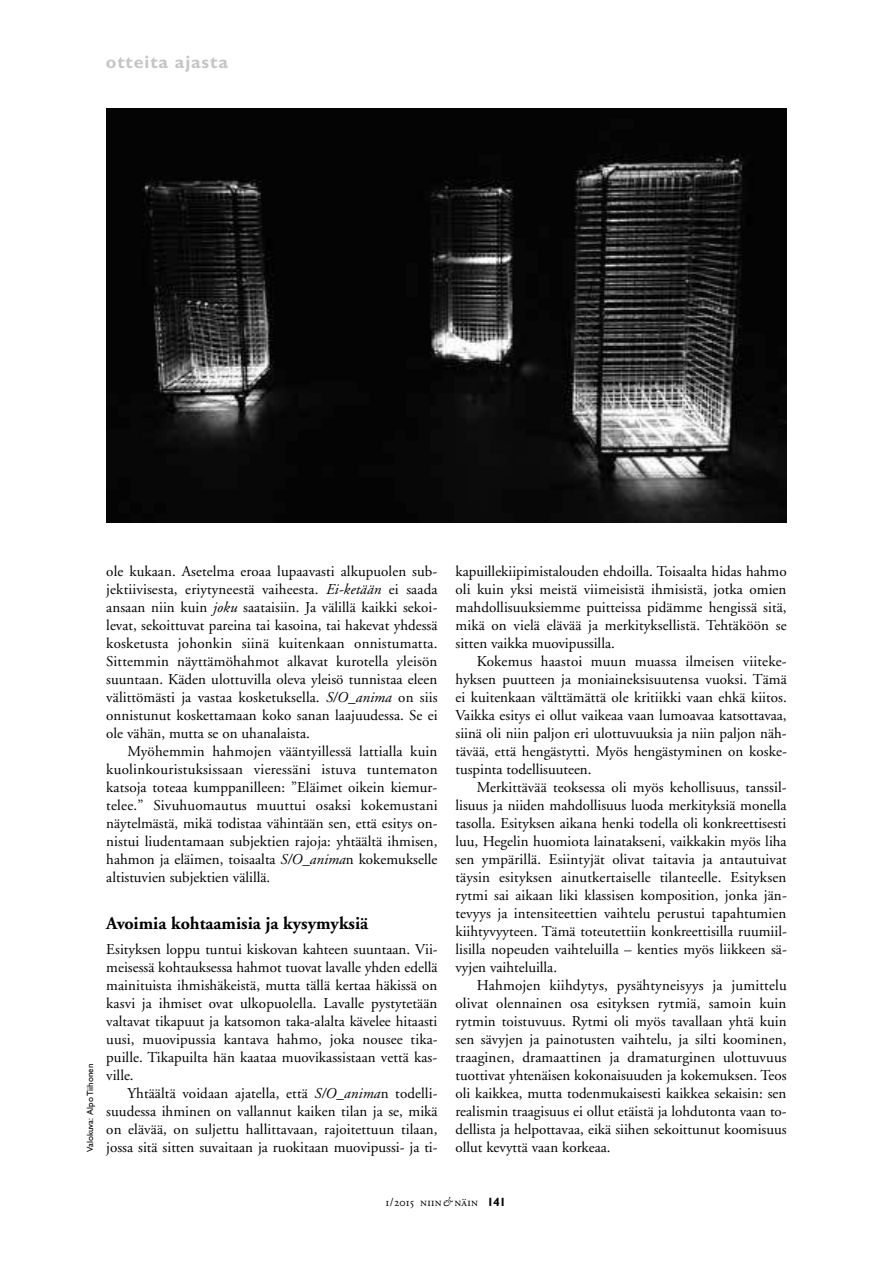
<style>
.page{position:relative;width:893px;height:1263px;background:#fff}
.page>*{position:absolute;margin:0;border:0;box-sizing:border-box;transform-origin:0 0}
.t1{font:700 18px "Adobe Garamond";color:#000}
.t2{font:700 18px "Gill Sans";letter-spacing:.05em;color:#c6c6c5}
.t3{font:15px/18px "Adobe Garamond";color:#000;text-align:justify}
.t4{font:12px "Adobe Garamond Regular SC";letter-spacing:.02em;color:#000}
.t5{font:9px "Gill Sans";color:#000}
.s1{font-style:italic}
.s2{font-family:"Adobe Garamond";font-style:italic}
.s3{font-family:"Gill Sans";font-weight:700}
</style>
<div class="page">
<img style="left:106px;top:108px;width:680px;height:414px">
<p class="t2" style="left:106px;top:55px;width:124px">otteita ajasta</p>
<p class="t5" style="left:87px;top:1152px;width:90px;rotate:-90deg">Valokuva: Alpo Tiihonen</p>
<p class="t3" style="left:106px;top:564px;width:333px">ole kukaan. Asetelma eroaa lupaavasti alkupuolen sub&shy;jektiivisesta, eriytyneestä vaiheesta. <span class="s1">Ei-ketään</span> ei saada ansaan niin kuin <span class="s1">joku</span> saataisiin. Ja välillä kaikki sekoi&shy;levat, sekoittuvat pareina tai kasoina, tai hakevat yhdessä kosketusta johonkin siinä kuitenkaan onnistumatta.<br>Sittemmin näyttämöhahmot alkavat kurotella yleisön suuntaan. Käden ulottuvilla oleva yleisö tunnistaa eleen välittömästi ja vastaa kosketuksella. <span class="s1">S/O_anima</span> on siis onnistunut koskettamaan koko sanan laajuudessa. Se ei ole vähän, mutta se on uhanalaista.</p>
<p class="t3" style="left:106px;top:744px;width:333px;text-indent:21px">Myöhemmin hahmojen vääntyillessä lattialla kuin kuolinkouristuksissaan vieressäni istuva tuntematon katsoja toteaa kumppanilleen: ”Eläimet oikein kiemur&shy;telee.” Sivuhuomautus muuttui osaksi kokemustani näytelmästä, mikä todistaa vähintään sen, että esitys on&shy;nistui liudentamaan subjektien rajoja: yhtäältä ihmisen, hahmon ja eläimen, toisaalta <span class="s1">S/O_anima</span>n kokemukselle altistuvien subjektien välillä.</p>
<p class="t1" style="left:106px;top:916px;width:263px">Avoimia kohtaamisia ja kysymyksiä</p>
<p class="t3" style="left:106px;top:942px;width:333px">Esityksen loppu tuntui kiskovan kahteen suuntaan. Vii&shy;meisessä kohtauksessa hahmot tuovat lavalle yhden edellä mainituista ihmishäkeistä, mutta tällä kertaa häkissä on kasvi ja ihmiset ovat ulkopuolella. Lavalle pystytetään valtavat tikapuut ja katsomon taka-alalta kävelee hitaasti uusi, muovipussia kantava hahmo, joka nousee tika&shy;puille. Tikapuilta hän kaataa muovikassistaan vettä kas&shy;ville.</p>
<p class="t3" style="left:106px;top:1086px;width:333px;text-indent:21px">Yhtäältä voidaan ajatella, että <span class="s1">S/O_anima</span>n todelli&shy;suudessa ihminen on vallannut kaiken tilan ja se, mikä on elävää, on suljettu hallittavaan, rajoitettuun tilaan, jossa sitä sitten suvaitaan ja ruokitaan muovipussi- ja ti-</p>
<p class="t3" style="left:455px;top:564px;width:333px">kapuillekiipimistalouden ehdoilla. Toisaalta hidas hahmo oli kuin yksi meistä viimeisistä ihmisistä, jotka omien mahdollisuuksiemme puitteissa pidämme hengissä sitä, mikä on vielä elävää ja merkityksellistä. Tehtäköön se sitten vaikka muovipussilla.</p>
<p class="t3" style="left:455px;top:654px;width:333px;text-indent:21px">Kokemus haastoi muun muassa ilmeisen viiteke&shy;hyksen puutteen ja moniaineksisuutensa vuoksi. Tämä ei kuitenkaan välttämättä ole kritiikki vaan ehkä kiitos.<br>Vaikka esitys ei ollut vaikeaa vaan lumoavaa katsottavaa, siinä oli niin paljon eri ulottuvuuksia ja niin paljon näh&shy;tävää, että hengästytti. Myös hengästyminen on koske&shy;tuspinta todellisuuteen.</p>
<p class="t3" style="left:455px;top:780px;width:333px;text-indent:21px">Merkittävää teoksessa oli myös kehollisuus, tanssil&shy;lisuus ja niiden mahdollisuus luoda merkityksiä monella tasolla. Esityksen aikana henki todella oli konkreettisesti luu, Hegelin huomiota lainatakseni, vaikkakin myös liha sen ympärillä. Esiintyjät olivat taitavia ja antautuivat täysin esityksen ainutkertaiselle tilanteelle. Esityksen rytmi sai aikaan liki klassisen komposition, jonka jän&shy;tevyys ja intensiteettien vaihtelu perustui tapahtumien kiihtyvyyteen. Tämä toteutettiin konkreettisilla ruumiil&shy;lisilla nopeuden vaihteluilla – kenties myös liikkeen sä&shy;vyjen vaihteluilla.</p>
<p class="t3" style="left:455px;top:978px;width:333px;text-indent:21px">Hahmojen kiihdytys, pysähtyneisyys ja jumittelu olivat olennainen osa esityksen rytmiä, samoin kuin rytmin toistuvuus. Rytmi oli myös tavallaan yhtä kuin sen sävyjen ja painotusten vaihtelu, ja silti koominen, traaginen, dramaattinen ja dramaturginen ulottuvuus tuottivat yhtenäisen kokonaisuuden ja kokemuksen. Teos oli kaikkea, mutta todenmukaisesti kaikkea sekaisin: sen realismin traagisuus ei ollut etäistä ja lohdutonta vaan to&shy;dellista ja helpottavaa, eikä siihen sekoittunut koomisuus</p>
<p class="t3" style="left:455px;top:1140px;width:157px">ollut kevyttä vaan korkeaa.</p>
<p class="t4" style="left:385px;top:1198px;width:122px">1/2015 niin <span class="s2">&amp;</span> näin <span class="s3">141</span></p>
</div>
